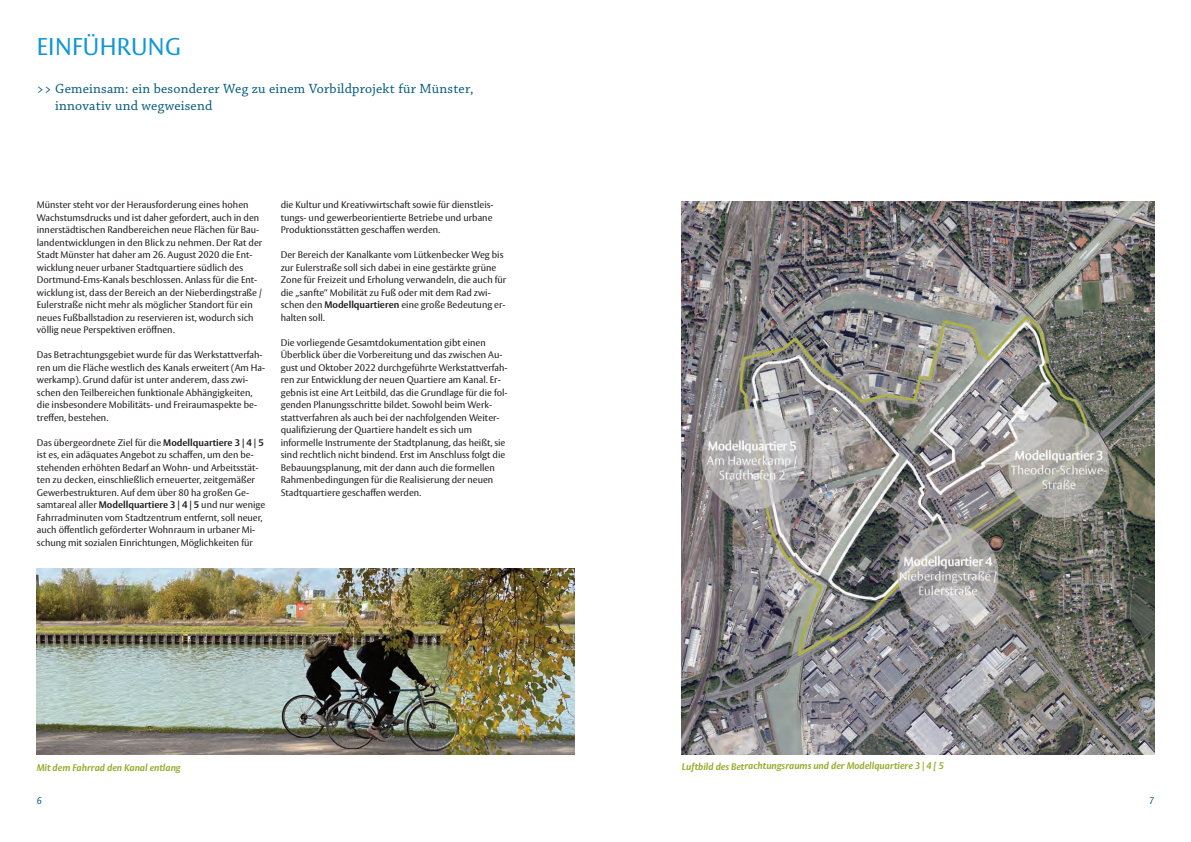
<style>
.page{position:relative;width:1191px;height:842px;background:#fff}
.page>*{position:absolute;margin:0;border:0;box-sizing:border-box;transform-origin:0 0}
.t1{font:24px "Vesta Pro";letter-spacing:.015em;color:#1197d6}
.t2{font:14px "Chaparral Pro";letter-spacing:.015em;color:#00597a}
.t3{font:9.5px/12.5px "Vesta Pro";color:#231f20}
.t4{font:italic 700 9.5px "Vesta Pro";color:#97aa28}
.t5{font:italic 9.5px "Vesta Pro";color:#00597a}
.s1{color:#fff}
.s2{font-weight:700}
</style>
<div class="page">
<img style="left:681px;top:201px;width:473px;height:553px">
<img style="left:37px;top:568px;width:538px;height:186px">
<h2 class="t1" style="left:37px;top:37px;width:146px">EINFÜHRUNG</h2>
<h2 class="t2" style="left:37px;top:83px;width:438px">&gt;&gt; Gemeinsam: ein besonderer Weg zu einem Vorbildprojekt für Münster,</h2>
<h2 class="t2" style="left:37px;top:100px;width:177px"><span class="s1">&gt;&gt;</span> innovativ und wegweisend</h2>
<p class="t3" style="left:37px;top:199px;width:227px">Münster steht vor der Herausforderung eines hohen Wachstumsdrucks und ist daher gefordert, auch in den innerstädtischen Randbereichen neue Flächen für Bau&shy;landentwicklungen in den Blick zu nehmen. Der Rat der Stadt Münster hat daher am 26. August 2020 die Ent&shy;wicklung neuer urbaner Stadtquartiere südlich des Dortmund-Ems-Kanals beschlossen. Anlass für die Ent&shy;wicklung ist, dass der Bereich an der Nieberdingstraße / Eulerstraße nicht mehr als möglicher Standort für ein neues Fußballstadion zu reservieren ist, wodurch sich völlig neue Perspektiven eröffnen.</p>
<p class="t3" style="left:37px;top:349px;width:230px">Das Betrachtungsgebiet wurde für das Werkstattverfah&shy;ren um die Fläche westlich des Kanals erweitert (Am Ha&shy;werkamp). Grund dafür ist unter anderem, dass zwi&shy;schen den Teilbereichen funktionale Abhängigkeiten, die insbesondere Mobilitäts- und Freiraumaspekte be&shy;treffen, bestehen.</p>
<p class="t3" style="left:37px;top:437px;width:230px">Das übergeordnete Ziel für die <span class="s2">Modellquartiere 3 | 4 | 5 </span>ist es, ein adäquates Angebot zu schaffen, um den be&shy;stehenden erhöhten Bedarf an Wohn- und Arbeitsstät&shy;ten zu decken, einschließlich erneuerter, zeitgemäßer Gewerbestrukturen. Auf dem über 80 ha großen Ge&shy;samtareal aller <span class="s2">Modellquartiere 3 | 4 | 5</span> und nur wenige Fahrradminuten vom Stadtzentrum entfernt, soll neuer, auch öffentlich geförderter Wohnraum in urbaner Mi&shy;schung mit sozialen Einrichtungen, Möglichkeiten für</p>
<p class="t3" style="left:281px;top:199px;width:214px;text-align:justify">die Kultur und Kreativwirtschaft sowie für dienstleis&shy;tungs- und gewerbeorientierte Betriebe und urbane Produktionsstätten geschaffen werden.</p>
<p class="t3" style="left:281px;top:249px;width:227px">Der Bereich der Kanalkante vom Lütkenbecker Weg bis zur Eulerstraße soll sich dabei in eine gestärkte grüne Zone für Freizeit und Erholung verwandeln, die auch für die „sanfte“ Mobilität zu Fuß oder mit dem Rad zwi&shy;schen den <span class="s2">Modellquartieren</span> eine große Bedeutung er&shy;halten soll.</p>
<p class="t3" style="left:281px;top:337px;width:228px">Die vorliegende Gesamtdokumentation gibt einen Überblick über die Vorbereitung und das zwischen Au&shy;gust und Oktober 2022 durchgeführte Werkstattverfah&shy;ren zur Entwicklung der neuen Quartiere am Kanal. Er&shy;gebnis ist eine Art Leitbild, das die Grundlage für die fol&shy;genden Planungsschritte bildet. Sowohl beim Werk&shy;stattverfahren als auch bei der nachfolgenden Weiter&shy;qualifizierung der Quartiere handelt es sich um informelle Instrumente der Stadtplanung, das heißt, sie sind rechtlich nicht bindend. Erst im Anschluss folgt die Bebauungsplanung, mit der dann auch die formellen Rahmenbedingungen für die Realisierung der neuen Stadtquartiere geschaffen werden.</p>
<p class="t4" style="left:37px;top:763px;width:145px">Mit dem Fahrrad den Kanal entlang</p>
<p class="t4" style="left:682px;top:762px;width:263px">Luftbild des Betrachtungsraums und der Modellquartiere 3 | 4 [ 5</p>
<p class="t5" style="left:37px;top:797px;width:6px">6</p>
<p class="t5" style="left:1149px;top:797px;width:6px">7</p>
</div>
